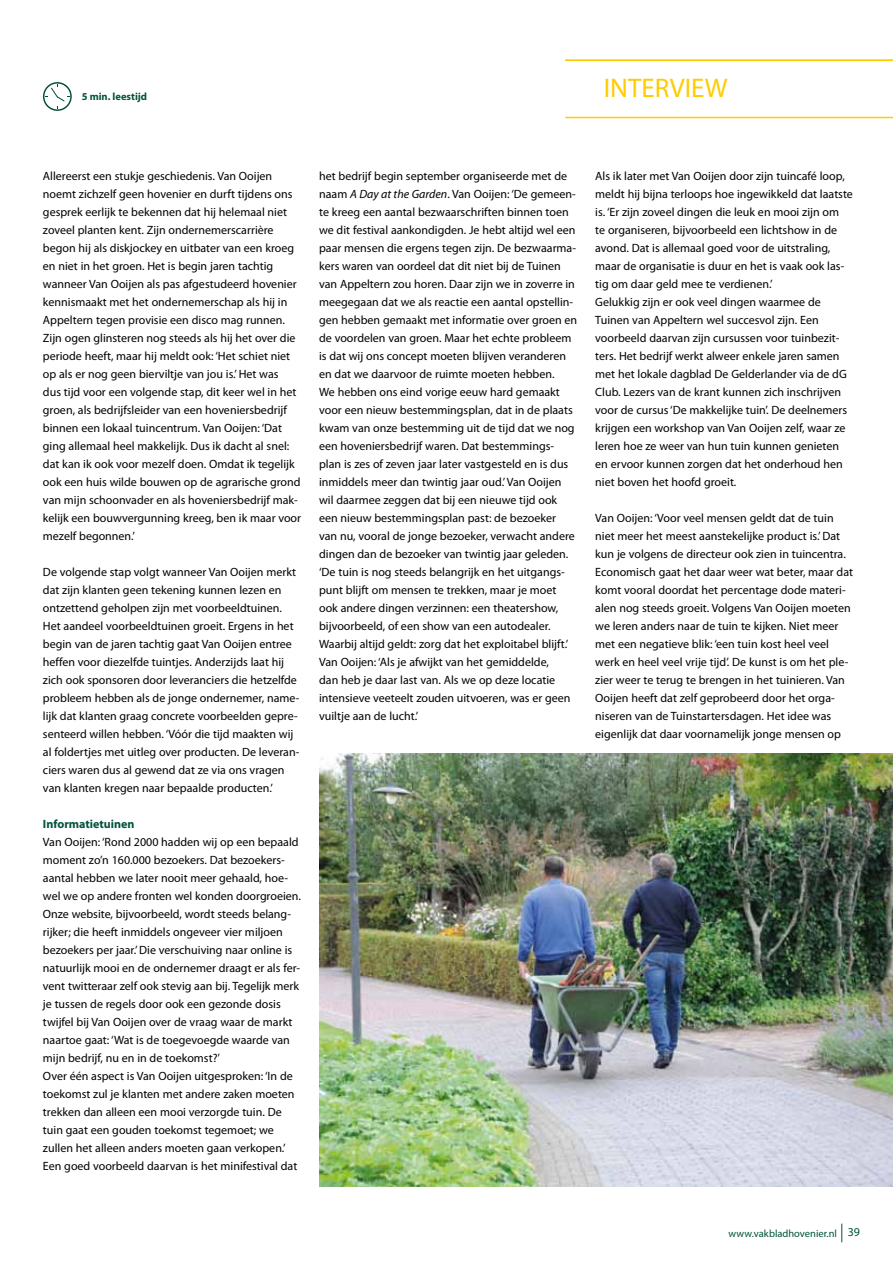
<style>
.page{position:relative;width:893px;height:1263px;background:#fff}
.page>*{position:absolute;margin:0;border:0;box-sizing:border-box;transform-origin:0 0}
.t1{font:27px "Myriad Pro";color:#fc0}
.t2{font:12px/18px "Myriad Pro";color:#000}
.t3{font:700 12px "Myriad Pro";color:#00533d}
.t4{font:10.5px "Myriad Pro";color:#00533d}
.t5{font:700 10.5px "Myriad Pro";color:#00533d}
.s1{font-style:italic}
.s2{font-size:12px}
</style>
<div class="page">
<svg style="left:841px;top:1223px;width:1px;height:19px"></svg>
<hr style="left:565px;top:117px;width:328px;height:1px;background:#fc0">
<hr style="left:565px;top:60px;width:328px;height:1px;background:#fc0">
<svg style="left:43px;top:82px;width:29px;height:29px"></svg>
<img style="left:319px;top:753px;width:574px;height:433px">
<p class="t5" style="left:82px;top:90px;width:67px">5 min. leestijd</p>
<h1 class="t1" style="left:604px;top:71px;width:125px">INTERVIEW</h1>
<p class="t2" style="left:43px;top:167px;width:260px">Allereerst een stukje geschiedenis. Van Ooijen noemt zichzelf geen hovenier en durft tijdens ons gesprek eerlijk te bekennen dat hij helemaal niet zoveel planten kent. Zijn ondernemerscarrière begon hij als diskjockey en uitbater van een kroeg en niet in het groen. Het is begin jaren tachtig wanneer Van Ooijen als pas afgestudeerd hovenier kennismaakt met het ondernemerschap als hij in Appeltern tegen provisie een disco mag runnen.<br>Zijn ogen glinsteren nog steeds als hij het over die periode heeft, maar hij meldt ook: ‘Het schiet niet op als er nog geen bierviltje van jou is.’ Het was<br>dus tijd voor een volgende stap, dit keer wel in het groen, als bedrijfsleider van een hoveniersbedrijf binnen een lokaal tuincentrum. Van Ooijen: ‘Dat ging allemaal heel makkelijk. Dus ik dacht al snel: dat kan ik ook voor mezelf doen. Omdat ik tegelijk ook een huis wilde bouwen op de agrarische grond van mijn schoonvader en als hoveniersbedrijf mak&shy;kelijk een bouwvergunning kreeg, ben ik maar voor mezelf begonnen.’</p>
<p class="t2" style="left:43px;top:563px;width:258px">De volgende stap volgt wanneer Van Ooijen merkt dat zijn klanten geen tekening kunnen lezen en ontzettend geholpen zijn met voorbeeldtuinen.<br>Het aandeel voorbeeldtuinen groeit. Ergens in het begin van de jaren tachtig gaat Van Ooijen entree heffen voor diezelfde tuintjes. Anderzijds laat hij zich ook sponsoren door leveranciers die hetzelfde probleem hebben als de jonge ondernemer, name&shy;lijk dat klanten graag concrete voorbeelden gepre&shy;senteerd willen hebben. ‘Vóór die tijd maakten wij al foldertjes met uitleg over producten. De leveran&shy;ciers waren dus al gewend dat ze via ons vragen van klanten kregen naar bepaalde producten.’</p>
<p class="t3" style="left:43px;top:816px;width:93px">Informatietuinen</p>
<p class="t2" style="left:43px;top:833px;width:260px">Van Ooijen: ‘Rond 2000 hadden wij op een bepaald moment zo’n 160.000 bezoekers. Dat bezoekers&shy;aantal hebben we later nooit meer gehaald, hoe&shy;wel we op andere fronten wel konden doorgroeien.<br>Onze website, bijvoorbeeld, wordt steeds belang&shy;rijker; die heeft inmiddels ongeveer vier miljoen bezoekers per jaar.’ Die verschuiving naar online is natuurlijk mooi en de ondernemer draagt er als fer&shy;vent twitteraar zelf ook stevig aan bij. Tegelijk merk je tussen de regels door ook een gezonde dosis twijfel bij Van Ooijen over de vraag waar de markt naartoe gaat: ‘Wat is de toegevoegde waarde van mijn bedrijf, nu en in de toekomst?’<br>Over één aspect is Van Ooijen uitgesproken: ‘In de toekomst zul je klanten met andere zaken moeten trekken dan alleen een mooi verzorgde tuin. De tuin gaat een gouden toekomst tegemoet; we zullen het alleen anders moeten gaan verkopen.’ Een goed voorbeeld daarvan is het minifestival dat</p>
<p class="t2" style="left:319px;top:167px;width:260px">het bedrijf begin september organiseerde met de naam <span class="s1">A Day at the Garden</span>. Van Ooijen: ‘De gemeen&shy;te kreeg een aantal bezwaarschriften binnen toen we dit festival aankondigden. Je hebt altijd wel een paar mensen die ergens tegen zijn. De bezwaarma&shy;kers waren van oordeel dat dit niet bij de Tuinen van Appeltern zou horen. Daar zijn we in zoverre in meegegaan dat we als reactie een aantal opstellin&shy;gen hebben gemaakt met informatie over groen en de voordelen van groen. Maar het echte probleem is dat wij ons concept moeten blijven veranderen en dat we daarvoor de ruimte moeten hebben.<br>We hebben ons eind vorige eeuw hard gemaakt voor een nieuw bestemmingsplan, dat in de plaats kwam van onze bestemming uit de tijd dat we nog een hoveniersbedrijf waren. Dat bestemmings&shy;plan is zes of zeven jaar later vastgesteld en is dus inmiddels meer dan twintig jaar oud.’ Van Ooijen wil daarmee zeggen dat bij een nieuwe tijd ook een nieuw bestemmingsplan past: de bezoeker<br>van nu, vooral de jonge bezoeker, verwacht andere dingen dan de bezoeker van twintig jaar geleden. ‘De tuin is nog steeds belangrijk en het uitgangs&shy;punt blijft om mensen te trekken, maar je moet ook andere dingen verzinnen: een theatershow, bijvoorbeeld, of een show van een autodealer.<br>Waarbij altijd geldt: zorg dat het exploitabel blijft.’ Van Ooijen: ‘Als je afwijkt van het gemiddelde,<br>dan heb je daar last van. Als we op deze locatie intensieve veeteelt zouden uitvoeren, was er geen vuiltje aan de lucht.’</p>
<p class="t2" style="left:595px;top:167px;width:259px">Als ik later met Van Ooijen door zijn tuincafé loop, meldt hij bijna terloops hoe ingewikkeld dat laatste is. ‘Er zijn zoveel dingen die leuk en mooi zijn om<br>te organiseren, bijvoorbeeld een lichtshow in de avond. Dat is allemaal goed voor de uitstraling, maar de organisatie is duur en het is vaak ook las&shy;tig om daar geld mee te verdienen.’<br>Gelukkig zijn er ook veel dingen waarmee de Tuinen van Appeltern wel succesvol zijn. Een voorbeeld daarvan zijn cursussen voor tuinbezit&shy;ters. Het bedrijf werkt alweer enkele jaren samen met het lokale dagblad De Gelderlander via de dG Club. Lezers van de krant kunnen zich inschrijven voor de cursus ‘De makkelijke tuin’. De deelnemers krijgen een workshop van Van Ooijen zelf, waar ze leren hoe ze weer van hun tuin kunnen genieten en ervoor kunnen zorgen dat het onderhoud hen niet boven het hoofd groeit.</p>
<p class="t2" style="left:595px;top:509px;width:259px">Van Ooijen: ‘Voor veel mensen geldt dat de tuin niet meer het meest aanstekelijke product is.’ Dat kun je volgens de directeur ook zien in tuincentra.<br>Economisch gaat het daar weer wat beter, maar dat komt vooral doordat het percentage dode materi&shy;alen nog steeds groeit. Volgens Van Ooijen moeten we leren anders naar de tuin te kijken. Niet meer met een negatieve blik: ‘een tuin kost heel veel werk en heel veel vrije tijd’. De kunst is om het ple&shy;zier weer te terug te brengen in het tuinieren. Van Ooijen heeft dat zelf geprobeerd door het orga&shy;niseren van de Tuinstartersdagen. Het idee was eigenlijk dat daar voornamelijk jonge mensen op</p>
<p class="t4" style="left:729px;top:1227px;width:133px">www.vakbladhovenier.nl <span class="s2">39</span></p>
</div>
